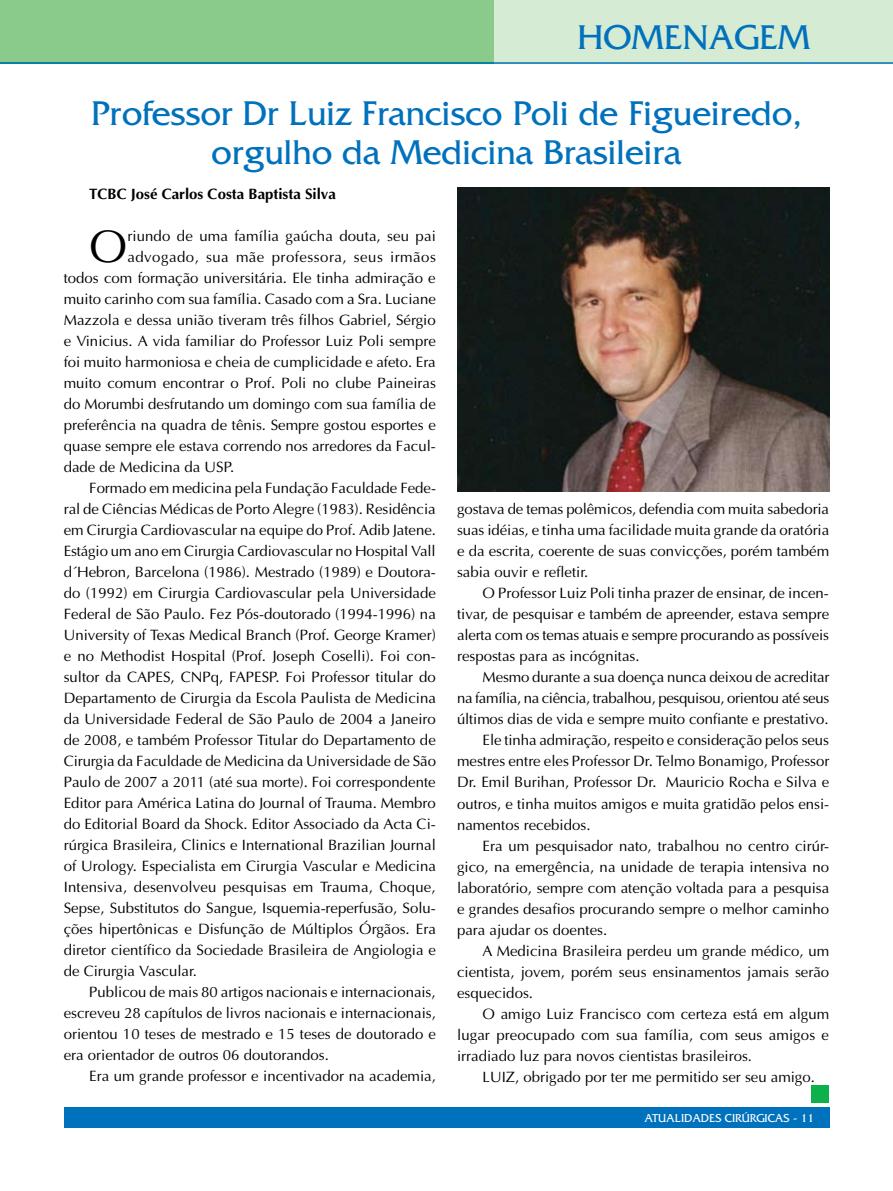
<style>
.page{position:relative;width:893px;height:1191px;background:#fff}
.page>*{position:absolute;margin:0;border:0;box-sizing:border-box;transform-origin:0 0}
.t1{font:45.75px "Ottawa";color:#000}
.t2{font:36px/39px "France";color:#0071bc;text-align:center}
.t3{font:15px/21px "Ottawa";color:#000;text-align:justify}
.t4{font:15px "Ottawa";letter-spacing:-.02em;color:#000}
.t5{font:15px "Ottawa";letter-spacing:.035em;color:#000}
.t6{font:700 15px "Ottawa";color:#000}
.t7{font:12px "France";color:#fff}
</style>
<div class="page">
<div style="left:0;top:0;width:495px;height:62px;background:#8aca8b"></div>
<div style="left:495px;top:0;width:398px;height:64px;background:#d6ebd4"></div>
<hr style="left:0;top:62px;width:893px;height:2px;background:#0071bc">
<div style="left:64px;top:1107px;width:765px;height:20px;background:#0071bc"></div>
<img style="left:457px;top:187px;width:372px;height:305px">
<div style="left:811px;top:1085px;width:18px;height:18px;background:#0db14b"></div>
<h2 class="t2" style="left:577px;top:18px;width:234px">HOMENAGEM</h2>
<h2 class="t2" style="left:91px;top:94px;width:713px">Professor Dr Luiz Francisco Poli de Figueiredo, orgulho da Medicina Brasileira</h2>
<p class="t6" style="left:89px;top:184px;width:248px">TCBC José Carlos Costa Baptista Silva</p>
<h1 class="t1" style="left:89px;top:220px;width:40px">O</h1>
<p class="t3" style="left:127px;top:225px;width:310px">riundo de uma família gaúcha douta, seu pai</p>
<p class="t5" style="left:127px;top:248px;width:310px">advogado, sua mãe professora, seus irmãos</p>
<p class="t3" style="left:64px;top:267px;width:374px">todos com formação universitária. Ele tinha admiração e</p>
<p class="t3" style="left:64px;top:288px;width:374px">muito carinho com sua família. Casado com a Sra. Luciane</p>
<p class="t3" style="left:64px;top:309px;width:374px">Mazzola e dessa união tiveram três filhos Gabriel, Sérgio</p>
<p class="t3" style="left:64px;top:330px;width:374px">e Vinicius. A vida familiar do Professor Luiz Poli sempre</p>
<p class="t3" style="left:64px;top:351px;width:374px">foi muito harmoniosa e cheia de cumplicidade e afeto. Era</p>
<p class="t3" style="left:64px;top:372px;width:374px">muito comum encontrar o Prof. Poli no clube Paineiras</p>
<p class="t3" style="left:64px;top:393px;width:374px">do Morumbi desfrutando um domingo com sua família de</p>
<p class="t3" style="left:64px;top:414px;width:374px">preferência na quadra de tênis. Sempre gostou esportes e</p>
<p class="t3" style="left:64px;top:435px;width:374px">quase sempre ele estava correndo nos arredores da Facul-</p>
<p class="t3" style="left:64px;top:456px;width:172px">dade de Medicina da USP.</p>
<p class="t3" style="left:89px;top:477px;width:348px">Formado em medicina pela Fundação Faculdade Fede-</p>
<p class="t3" style="left:64px;top:498px;width:373px">ral de Ciências Médicas de Porto Alegre (1983). Residência</p>
<p class="t3" style="left:64px;top:519px;width:374px">em Cirurgia Cardiovascular na equipe do Prof. Adib Jatene.</p>
<p class="t3" style="left:64px;top:540px;width:373px">Estágio um ano em Cirurgia Cardiovascular no Hospital Vall</p>
<p class="t3" style="left:64px;top:561px;width:374px">d´Hebron, Barcelona (1986). Mestrado (1989) e Doutora-</p>
<p class="t3" style="left:64px;top:582px;width:374px">do (1992) em Cirurgia Cardiovascular pela Universidade</p>
<p class="t3" style="left:64px;top:603px;width:374px">Federal de São Paulo. Fez Pós-doutorado (1994-1996) na</p>
<p class="t3" style="left:64px;top:624px;width:374px">University of Texas Medical Branch (Prof. George Kramer)</p>
<p class="t3" style="left:64px;top:645px;width:374px">e no Methodist Hospital (Prof. Joseph Coselli). Foi con-</p>
<p class="t3" style="left:64px;top:666px;width:374px">sultor da CAPES, CNPq, FAPESP. Foi Professor titular do</p>
<p class="t3" style="left:64px;top:687px;width:374px">Departamento de Cirurgia da Escola Paulista de Medicina</p>
<p class="t3" style="left:64px;top:708px;width:374px">da Universidade Federal de São Paulo de 2004 a Janeiro</p>
<p class="t3" style="left:64px;top:729px;width:374px">de 2008, e também Professor Titular do Departamento de</p>
<p class="t3" style="left:64px;top:750px;width:374px">Cirurgia da Faculdade de Medicina da Universidade de São</p>
<p class="t3" style="left:64px;top:771px;width:374px">Paulo de 2007 a 2011 (até sua morte). Foi correspondente</p>
<p class="t3" style="left:64px;top:792px;width:374px">Editor para América Latina do Journal of Trauma. Membro</p>
<p class="t3" style="left:64px;top:813px;width:374px">do Editorial Board da Shock. Editor Associado da Acta Ci-</p>
<p class="t3" style="left:64px;top:834px;width:374px">rúrgica Brasileira, Clinics e International Brazilian Journal</p>
<p class="t3" style="left:64px;top:855px;width:374px">of Urology. Especialista em Cirurgia Vascular e Medicina</p>
<p class="t3" style="left:64px;top:876px;width:373px">Intensiva, desenvolveu pesquisas em Trauma, Choque,</p>
<p class="t3" style="left:64px;top:897px;width:374px">Sepse, Substitutos do Sangue, Isquemia-reperfusão, Solu-</p>
<p class="t3" style="left:64px;top:918px;width:374px">ções hipertônicas e Disfunção de Múltiplos Órgãos. Era</p>
<p class="t3" style="left:64px;top:939px;width:374px">diretor científico da Sociedade Brasileira de Angiologia e</p>
<p class="t3" style="left:64px;top:960px;width:135px">de Cirurgia Vascular.</p>
<p class="t3" style="left:89px;top:981px;width:348px">Publicou de mais 80 artigos nacionais e internacionais,</p>
<p class="t3" style="left:64px;top:1002px;width:374px">escreveu 28 capítulos de livros nacionais e internacionais,</p>
<p class="t3" style="left:64px;top:1023px;width:374px">orientou 10 teses de mestrado e 15 teses de doutorado e</p>
<p class="t3" style="left:64px;top:1044px;width:267px">era orientador de outros 06 doutorandos.</p>
<p class="t3" style="left:89px;top:1065px;width:348px">Era um grande professor e incentivador na academia,</p>
<p class="t3" style="left:457px;top:499px;width:374px">gostava de temas polêmicos, defendia com muita sabedoria suas idéias, e tinha uma facilidade muita grande da oratória e da escrita, coerente de suas convicções, porém também sabia ouvir e refletir.</p>
<p class="t3" style="left:457px;top:583px;width:374px;text-indent:26px">O Professor Luiz Poli tinha prazer de ensinar, de incen&shy;tivar, de pesquisar e também de apreender, estava sempre alerta com os temas atuais e sempre procurando as possíveis respostas para as incógnitas.</p>
<p class="t3" style="left:483px;top:667px;width:348px">Mesmo durante a sua doença nunca deixou de acreditar</p>
<p class="t4" style="left:457px;top:689px;width:374px">na família, na ciência, trabalhou, pesquisou, orientou até seus</p>
<p class="t3" style="left:457px;top:709px;width:373px">últimos dias de vida e sempre muito confiante e prestativo.</p>
<p class="t3" style="left:483px;top:730px;width:348px">Ele tinha admiração, respeito e consideração pelos seus</p>
<p class="t3" style="left:457px;top:751px;width:374px">mestres entre eles Professor Dr. Telmo Bonamigo, Professor</p>
<p class="t3" style="left:457px;top:772px;width:374px">Dr. Emil Burihan, Professor Dr. Mauricio Rocha e Silva e</p>
<p class="t3" style="left:457px;top:793px;width:374px">outros, e tinha muitos amigos e muita gratidão pelos ensi-</p>
<p class="t3" style="left:457px;top:814px;width:135px">namentos recebidos.</p>
<p class="t3" style="left:483px;top:835px;width:348px">Era um pesquisador nato, trabalhou no centro cirúr-</p>
<p class="t3" style="left:457px;top:856px;width:374px">gico, na emergência, na unidade de terapia intensiva no</p>
<p class="t3" style="left:457px;top:877px;width:374px">laboratório, sempre com atenção voltada para a pesquisa</p>
<p class="t3" style="left:457px;top:898px;width:374px">e grandes desafios procurando sempre o melhor caminho</p>
<p class="t3" style="left:457px;top:919px;width:152px">para ajudar os doentes.</p>
<p class="t3" style="left:483px;top:940px;width:348px">A Medicina Brasileira perdeu um grande médico, um</p>
<p class="t3" style="left:457px;top:961px;width:374px">cientista, jovem, porém seus ensinamentos jamais serão</p>
<p class="t3" style="left:457px;top:982px;width:77px">esquecidos.</p>
<p class="t3" style="left:483px;top:1003px;width:348px">O amigo Luiz Francisco com certeza está em algum</p>
<p class="t3" style="left:457px;top:1024px;width:373px">lugar preocupado com sua família, com seus amigos e</p>
<p class="t3" style="left:457px;top:1045px;width:296px">irradiado luz para novos cientistas brasileiros.</p>
<p class="t3" style="left:483px;top:1066px;width:334px">LUIZ, obrigado por ter me permitido ser seu amigo.</p>
<p class="t7" style="left:644px;top:1111px;width:171px">ATUALIDADES CIRÚRGICAS - 11</p>
</div>
